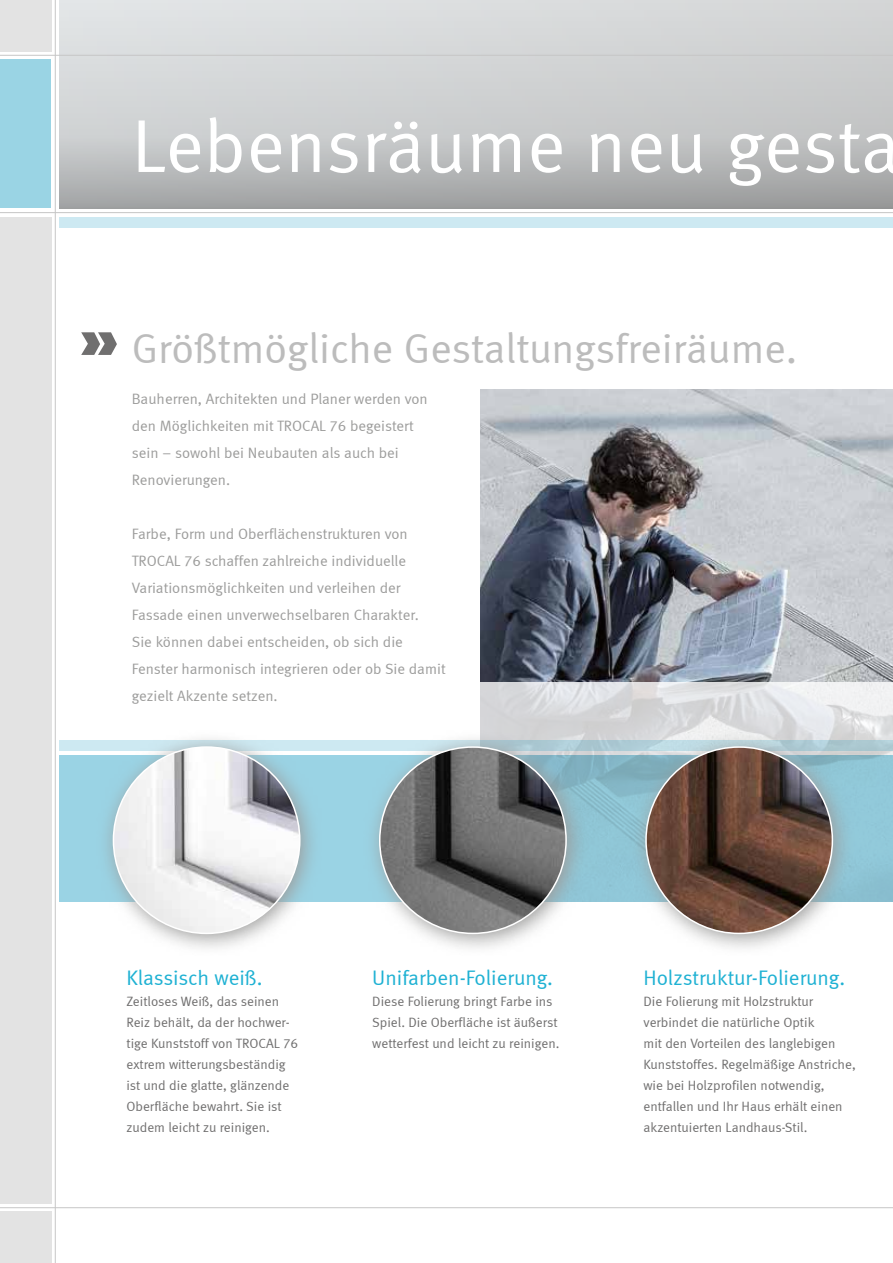
<style>
.page{position:relative;width:893px;height:1263px;background:#fff}
.page>*{position:absolute;margin:0;border:0;box-sizing:border-box;transform-origin:0 0}
.t1{font:75px "Meta Normal LF";letter-spacing:.005em;color:#fff}
.t2{font:42px "Meta Normal LF";color:#bcbcbc}
.t3{font:21px "Meta Normal LF";color:#1eb1d3}
.t4{font:15px/27px "Meta Normal LF";color:#9d9d9c}
.t5{font:13.5px/21px "Meta Normal LF";color:#706f6f}
</style>
<div class="page">
<img style="left:480px;top:390px;width:413px;height:292px">
<svg style="left:60px;top:682px;width:833px;height:220px"></svg>
<svg style="left:60px;top:740px;width:833px;height:10px;background:#bcd9e2"></svg>
<svg style="left:60px;top:755px;width:833px;height:146px;background:#93cbdb"></svg>
<hr style="left:0;top:1207px;width:893px;height:1px;background:#c6c6c6">
<div style="left:0;top:1212px;width:51px;height:51px;background:#e3e3e3"></div>
<svg style="left:60px;top:0;width:833px;height:208px;background:#c7c9ca"></svg>
<hr style="left:55px;top:0;width:1px;height:1263px;background:#c6c6c6">
<div style="left:0;top:217px;width:51px;height:986px;background:#e3e3e3"></div>
<div style="left:0;top:0;width:51px;height:51px;background:#e3e3e3"></div>
<div style="left:0;top:60px;width:51px;height:148px;background:#9ad4e4"></div>
<div style="left:60px;top:217px;width:833px;height:10px;background:#cde9f2"></div>
<hr style="left:0;top:212px;width:893px;height:1px;background:#c6c6c6">
<hr style="left:0;top:55px;width:893px;height:1px;background:#c6c6c6">
<svg style="left:81px;top:332px;width:36px;height:23px"></svg>
<svg style="left:97px;top:730px;width:226px;height:218px"></svg>
<img style="left:113px;top:747px;width:187px;height:186px;border-radius:93px">
<svg style="left:363px;top:730px;width:226px;height:218px"></svg>
<img style="left:380px;top:747px;width:186px;height:186px;border-radius:93px">
<svg style="left:629px;top:730px;width:227px;height:218px"></svg>
<img style="left:646px;top:747px;width:186px;height:186px;border-radius:93px">
<h1 class="t1" style="left:132px;top:103px;width:769px">Lebensräume neu gesta</h1>
<h2 class="t2" style="left:132px;top:324px;width:667px">Größtmögliche Gestaltungsfreiräume.</h2>
<p class="t4" style="left:132px;top:385px;width:297px">Bauherren, Architekten und Planer werden von den Möglichkeiten mit TROCAL 76 begeistert sein – sowohl bei Neubauten als auch bei Renovierungen.</p>
<p class="t4" style="left:132px;top:520px;width:315px">Farbe, Form und Oberflächenstrukturen von TROCAL 76 schaffen zahlreiche individuelle Variationsmöglichkeiten und verleihen der Fassade einen unverwechselbaren Charakter.<br>Sie können dabei entscheiden, ob sich die Fenster harmonisch integrieren oder ob Sie damit gezielt Akzente setzen.</p>
<h3 class="t3" style="left:126px;top:965px;width:138px">Klassisch weiß.</h3>
<p class="t5" style="left:126px;top:990px;width:173px">Zeitloses Weiß, das seinen<br>Reiz behält, da der hochwer&shy;tige Kunststoff von TROCAL 76 extrem witterungsbeständig ist und die glatte, glänzende<br>Oberfläche bewahrt. Sie ist zudem leicht zu reinigen.</p>
<h3 class="t3" style="left:372px;top:965px;width:182px">Unifarben-Folierung.</h3>
<p class="t5" style="left:372px;top:990px;width:189px">Diese Folierung bringt Farbe ins<br>Spiel. Die Oberfläche ist äußerst wetterfest und leicht zu reinigen.</p>
<h3 class="t3" style="left:643px;top:965px;width:203px">Holzstruktur-Folierung.</h3>
<p class="t5" style="left:643px;top:990px;width:214px">Die Folierung mit Holzstruktur verbindet die natürliche Optik<br>mit den Vorteilen des langlebigen Kunststoffes. Regelmäßige Anstriche, wie bei Holzprofilen notwendig, entfallen und Ihr Haus erhält einen akzentuierten Landhaus-Stil.</p>
</div>
